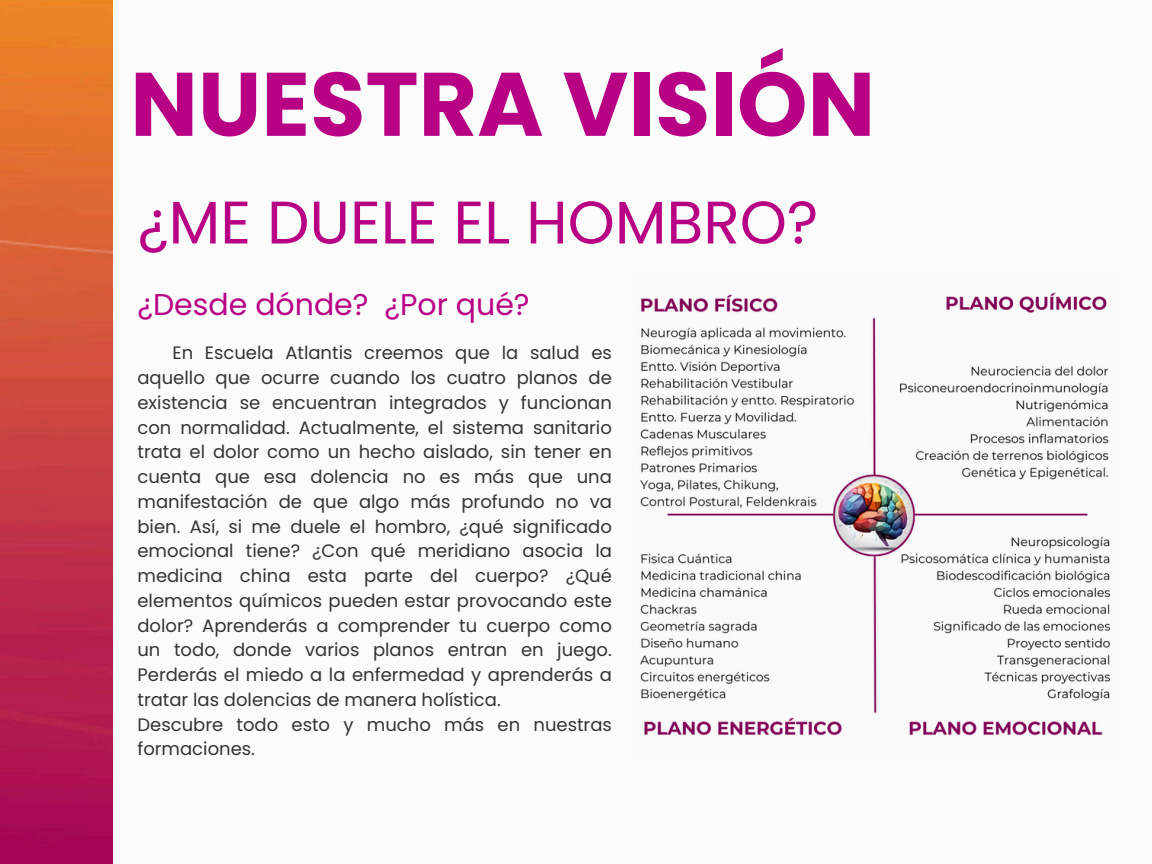
<style>
.page{position:relative;width:1152px;height:864px;background:#fbfbfb}
.page>*{position:absolute;margin:0;border:0;box-sizing:border-box;transform-origin:0 0}
.t1{font:700 90px "Poppins";color:#b80085}
.t2{font:60px "Poppins";color:#b80085}
.t3{font:30px "Poppins";color:#b80085}
.t4{font:18px/24.8px "Poppins";color:#343434;text-align:justify}
</style>
<div class="page">
<img style="left:640px;top:292px;width:471px;height:444px">
<img style="left:0;top:0;width:113px;height:864px">
<h2 class="t1" style="left:130px;top:41px;width:747px">NUESTRA VISIÓN</h2>
<p class="t2" style="left:137px;top:180px;width:682px">¿ME DUELE EL HOMBRO?</p>
<h3 class="t3" style="left:137px;top:284px;width:394px">¿Desde dónde? ¿Por qué?</h3>
<p class="t4" style="left:137px;top:341px;width:476px;text-indent:35px">En Escuela Atlantis creemos que la salud es aquello que ocurre cuando los cuatro planos de existencia se encuentran integrados y funcionan con normalidad. Actualmente, el sistema sanitario trata el dolor como un hecho aislado, sin tener en cuenta que esa dolencia no es más que una manifestación de que algo más profundo no va bien. Así, si me duele el hombro, ¿qué significado emocional tiene? ¿Con qué meridiano asocia la medicina china esta parte del cuerpo? ¿Qué elementos químicos pueden estar provocando este dolor? Aprenderás a comprender tu cuerpo como un todo, donde varios planos entran en juego.<br>Perderás el miedo a la enfermedad y aprenderás a tratar las dolencias de manera holística.</p>
<p class="t4" style="left:137px;top:712px;width:476px">Descubre todo esto y mucho más en nuestras formaciones.</p>
</div>
